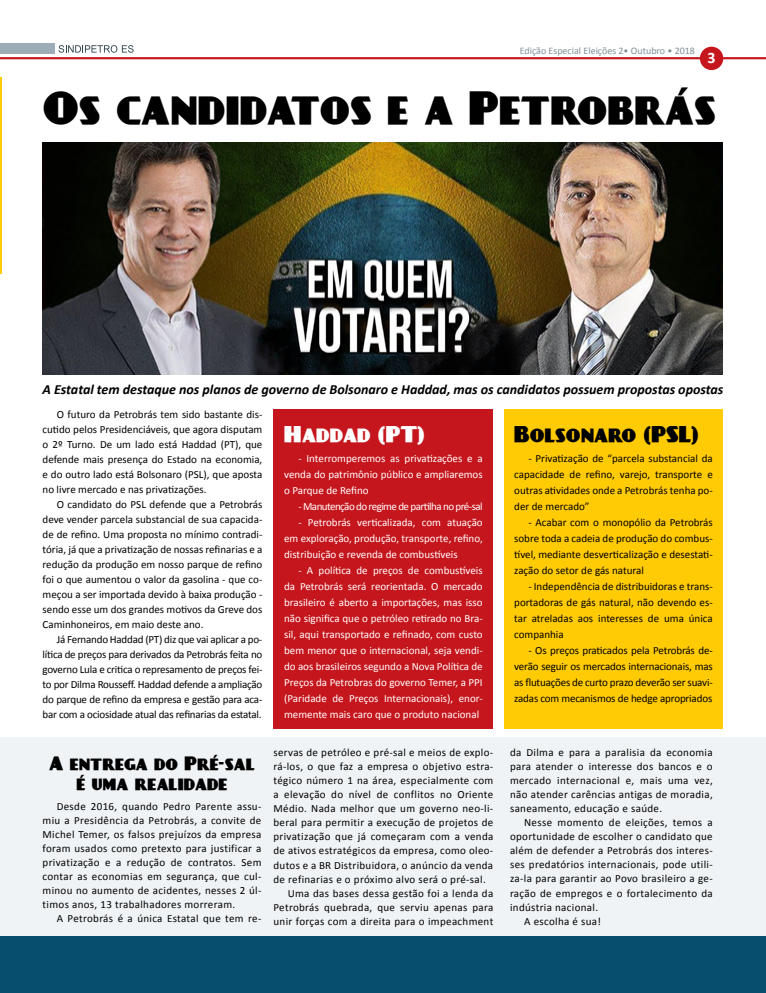
<style>
.page{position:relative;width:766px;height:993px;background:#fff}
.page>*{position:absolute;margin:0;border:0;box-sizing:border-box;transform-origin:0 0}
.t1{font:900 41px "Day Poster";color:#000}
.t2{font:900 20px "Day Poster";color:#000}
.t3{font:900 20px "Day Poster";color:#fff}
.t4{font:900 17px/20px "Day Poster";color:#000;text-align:center}
.t5{font:700 16px "Calibri";color:#fff}
.t6{font:italic 700 14px "Calibri";color:#000}
.t7{font:11px/15px "Calibri";letter-spacing:.03em;color:#000;text-align:justify}
.t8{font:11px/16px "Calibri";color:#fff;text-align:justify}
.t9{font:11px "Calibri";letter-spacing:-.05em;color:#fff}
.t10{font:10px "Calibri";color:#808f97}
</style>
<div class="page">
<div style="left:0;top:737px;width:765px;height:224px;background:#f0f3f5"></div>
<div style="left:273px;top:409px;width:220px;height:320px;background:#c4161c"></div>
<div style="left:504px;top:409px;width:219px;height:320px;background:#ffcb05"></div>
<svg style="left:0;top:43px;width:765px;height:16px"></svg>
<div style="left:699px;top:47px;width:24px;height:23px;background:#c4161c;border-radius:50%"></div>
<div style="left:0;top:936px;width:765px;height:56px;background:#074d6e"></div>
<hr style="left:0;top:77px;width:1px;height:197px;background:#ffcb05">
<img style="left:43px;top:142px;width:679px;height:232px">
<p class="t10" style="left:519px;top:45px;width:177px">Edição Especial Eleições 2• Outubro • 2018</p>
<h3 class="t5" style="left:707px;top:46px;width:10px">3</h3>
<h1 class="t1" style="left:43px;top:79px;width:674px">Os candidatos e a Petrobrás</h1>
<p class="t6" style="left:43px;top:380px;width:682px">A Estatal tem destaque nos planos de governo de Bolsonaro e Haddad, mas os candidatos possuem propostas opostas</p>
<p class="t7" style="left:43px;top:406px;width:221px;text-indent:14px">O futuro da Petrobrás tem sido bastante dis&shy;cutido pelos Presidenciáveis, que agora disputam o 2º Turno. De um lado está Haddad (PT), que defende mais presença do Estado na economia, e do outro lado está Bolsonaro (PSL), que aposta no livre mercado e nas privatizações.</p>
<p class="t7" style="left:43px;top:496px;width:221px;text-indent:14px">O candidato do PSL defende que a Petrobrás deve vender parcela substancial de sua capacida&shy;de de refino. Uma proposta no mínimo contradi&shy;tória, já que a privatização de nossas refinarias e a redução da produção em nosso parque de refino foi o que aumentou o valor da gasolina - que co&shy;meçou a ser importada devido à baixa produção - sendo esse um dos grandes motivos da Greve dos Caminhoneiros, em maio deste ano.</p>
<p class="t7" style="left:43px;top:631px;width:221px;text-indent:14px">Já Fernando Haddad (PT) diz que vai aplicar a po&shy;lítica de preços para derivados da Petrobrás feita no governo Lula e critica o represamento de preços fei&shy;to por Dilma Rousseff. Haddad defende a ampliação do parque de refino da empresa e gestão para aca&shy;bar com a ociosidade atual das refinarias da estatal.</p>
<h2 class="t3" style="left:284px;top:419px;width:142px">Haddad (PT)</h2>
<h2 class="t2" style="left:514px;top:419px;width:186px">Bolsonaro (PSL)</h2>
<p class="t8" style="left:284px;top:450px;width:200px;text-indent:14px">- Interromperemos as privatizações e a venda do patrimônio público e ampliaremos o Parque de Refino</p>
<p class="t9" style="left:298px;top:499px;width:186px">- Manutenção do regime de partilha no pré-sal</p>
<p class="t8" style="left:284px;top:514px;width:200px;text-indent:14px">- Petrobrás verticalizada, com atuação em exploração, produção, transporte, refino, distribuição e revenda de combustíveis</p>
<p class="t8" style="left:284px;top:562px;width:200px;text-indent:14px">- A política de preços de combustíveis da Petrobrás será reorientada. O mercado brasileiro é aberto a importações, mas isso não significa que o petróleo retirado no Bra&shy;sil, aqui transportado e refinado, com custo bem menor que o internacional, seja vendi&shy;do aos brasileiros segundo a Nova Política de Preços da Petrobras do governo Temer, a PPI (Paridade de Preços Internacionais), enor&shy;memente mais caro que o produto nacional</p>
<p class="t7" style="left:514px;top:450px;width:200px;line-height:16px;text-indent:14px">- Privatização de “parcela substancial da capacidade de refino, varejo, transporte e outras atividades onde a Petrobrás tenha po&shy;der de mercado”</p>
<p class="t7" style="left:514px;top:514px;width:200px;line-height:16px;text-indent:14px">- Acabar com o monopólio da Petrobrás sobre toda a cadeia de produção do combus&shy;tível, mediante desverticalização e desestati&shy;zação do setor de gás natural</p>
<p class="t7" style="left:514px;top:578px;width:200px;line-height:16px;text-indent:14px">- Independência de distribuidoras e trans&shy;portadoras de gás natural, não devendo es&shy;tar atreladas aos interesses de uma única companhia</p>
<p class="t7" style="left:514px;top:642px;width:200px;line-height:16px;text-indent:14px">- Os preços praticados pela Petrobrás de&shy;verão seguir os mercados internacionais, mas as flutuações de curto prazo deverão ser suavi&shy;zadas com mecanismos de hedge apropriados</p>
<p class="t7" style="left:273px;top:744px;width:221px">servas de petróleo e pré-sal e meios de explo-</p>
<p class="t7" style="left:273px;top:758px;width:221px">rá-los, o que faz a empresa o objetivo estra-</p>
<p class="t7" style="left:273px;top:772px;width:221px">tégico número 1 na área, especialmente com</p>
<p class="t7" style="left:273px;top:786px;width:221px">a elevação do nível de conflitos no Oriente</p>
<p class="t7" style="left:273px;top:800px;width:221px">Médio. Nada melhor que um governo neo-li-</p>
<p class="t7" style="left:273px;top:814px;width:221px">beral para permitir a execução de projetos de</p>
<p class="t7" style="left:273px;top:828px;width:221px">privatização que já começaram com a venda</p>
<p class="t7" style="left:273px;top:842px;width:221px">de ativos estratégicos da empresa, como oleo-</p>
<p class="t7" style="left:273px;top:856px;width:221px">dutos e a BR Distribuidora, o anúncio da venda</p>
<p class="t7" style="left:273px;top:870px;width:214px">de refinarias e o próximo alvo será o pré-sal.</p>
<p class="t7" style="left:287px;top:884px;width:207px">Uma das bases dessa gestão foi a lenda da</p>
<p class="t7" style="left:273px;top:898px;width:221px">Petrobrás quebrada, que serviu apenas para</p>
<p class="t7" style="left:273px;top:912px;width:221px">unir forças com a direita para o impeachment</p>
<h3 class="t4" style="left:49px;top:752px;width:207px">A entrega do Pré-sal é uma realidade</h3>
<p class="t7" style="left:510px;top:745px;width:204px;line-height:14px">da Dilma e para a paralisia da economia para atender o interesse dos bancos e o mercado internacional e, mais uma vez, não atender carências antigas de moradia, saneamento, educação e saúde.</p>
<p class="t7" style="left:524px;top:814px;width:190px">Nesse momento de eleições, temos a</p>
<p class="t7" style="left:510px;top:828px;width:204px">oportunidade de escolher o candidato que</p>
<p class="t7" style="left:510px;top:842px;width:204px">além de defender a Petrobrás dos interes-</p>
<p class="t7" style="left:510px;top:856px;width:204px">ses predatórios internacionais, pode utili-</p>
<p class="t7" style="left:510px;top:870px;width:204px">za-la para garantir ao Povo brasileiro a ge-</p>
<p class="t7" style="left:510px;top:884px;width:204px">ração de empregos e o fortalecimento da</p>
<p class="t7" style="left:510px;top:898px;width:90px">indústria nacional.</p>
<p class="t7" style="left:524px;top:912px;width:78px">A escolha é sua!</p>
<p class="t7" style="left:43px;top:798px;width:220px;line-height:14px;text-indent:14px">Desde 2016, quando Pedro Parente assu&shy;miu a Presidência da Petrobrás, a convite de Michel Temer, os falsos prejuízos da empresa foram usados como pretexto para justificar a privatização e a redução de contratos. Sem contar as economias em segurança, que cul&shy;minou no aumento de acidentes, nesses 2 úl&shy;timos anos, 13 trabalhadores morreram.</p>
<p class="t7" style="left:57px;top:910px;width:206px">A Petrobrás é a única Estatal que tem re-</p>
</div>
